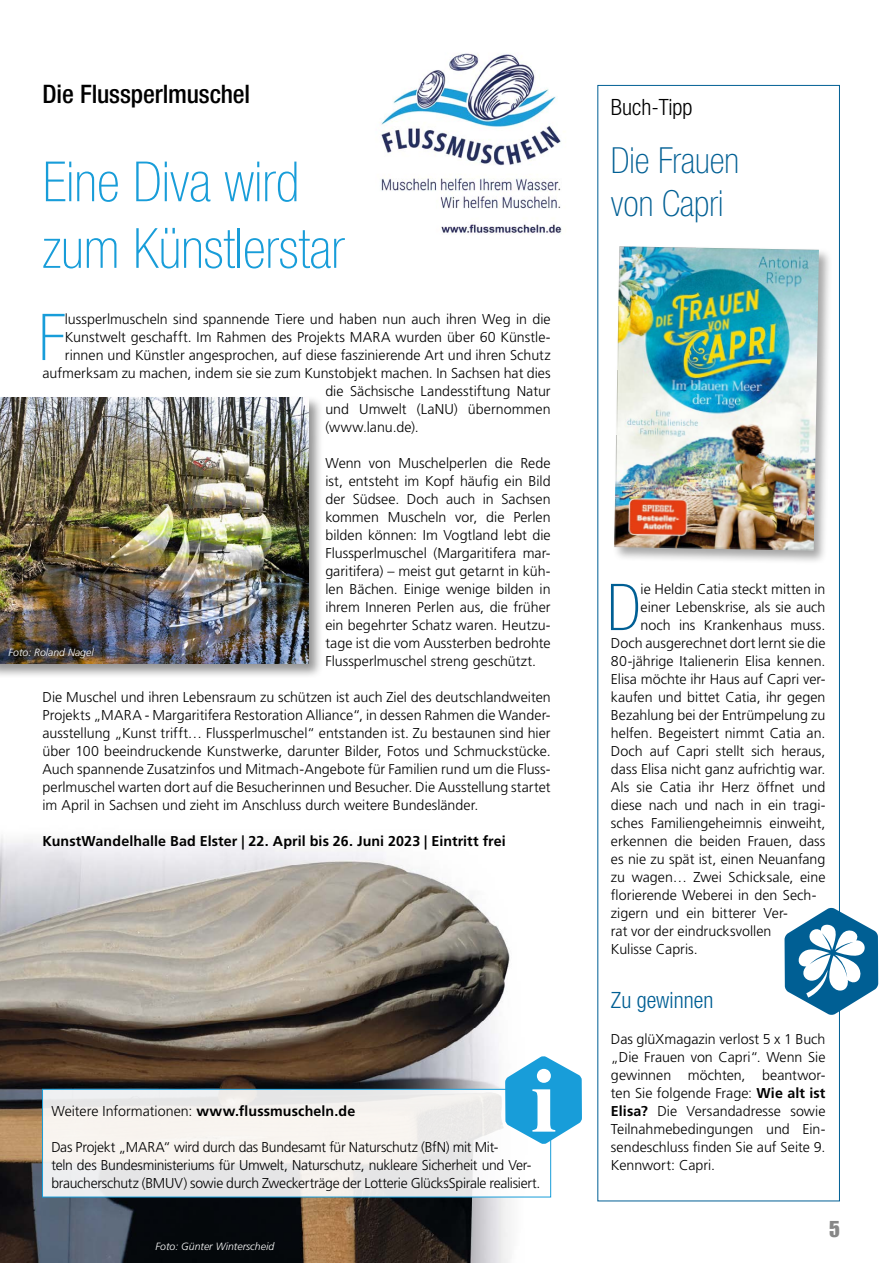
<style>
.page{position:relative;width:893px;height:1263px;background:#fff}
.page>*{position:absolute;margin:0;border:0;box-sizing:border-box;transform-origin:0 0}
.t1{font:100 condensed 64.65px "Helvetica Neue LT Std";color:#189dd9}
.t2{font:100 condensed 64.65px "Helvetica Neue LT Std";color:#005f94}
.t3{font:100 condensed 55.5px/66.6px "Helvetica Neue LT Std";color:#189dd9}
.t4{font:100 condensed 36px/43.2px "Helvetica Neue LT Std";color:#005f94}
.t5{font:500 condensed 25.5px "Helvetica Neue LT Std";letter-spacing:-.005em;color:#000}
.t6{font:300 condensed 22.5px "Helvetica Neue LT Std";color:#005f94}
.t7{font:300 condensed 22.5px "Helvetica Neue LT Std";color:#000}
.t8{font:22.5px "Impact LT Std";color:#878787}
.t9{font:300 14.25px/18px "Frutiger LT Std";color:#000;text-align:justify}
.t10{font:300 14.25px/18px "Frutiger LT Std";letter-spacing:-.02em;color:#000}
.t11{font:700 14.25px "Frutiger LT Std";letter-spacing:.01em;color:#000}
.t12{font:italic 300 10.5px "Frutiger LT Std";color:#fff}
.s1{font-weight:700}
</style>
<div class="page">
<img style="left:0;top:836px;width:552px;height:427px">
<div style="left:612px;top:244px;width:221px;height:320px;background:#000;opacity:.35"></div>
<img style="left:614px;top:246px;width:205px;height:305px">
<svg style="left:784px;top:907px;width:94px;height:108px"></svg>
<svg style="left:44px;top:1091px;width:505px;height:104px;fill:#f5f2ef"></svg>
<div style="left:42px;top:1089px;width:509px;height:108px;border:1px solid #189dd9"></div>
<img style="left:381px;top:53px;width:181px;height:181px">
<div style="left:0;top:395px;width:323px;height:283px;background:#000;opacity:.42"></div>
<img style="left:0;top:398px;width:308px;height:265px">
<svg style="left:505px;top:1056px;width:77px;height:88px"></svg>
<h3 class="t5" style="left:43px;top:79px;width:209px">Die Flussperlmuschel</h3>
<h2 class="t3" style="left:43px;top:148px;width:304px">Eine Diva wird zum Künstlerstar</h2>
<h1 class="t1" style="left:39px;top:301px;width:28px">F</h1>
<p class="t9" style="left:65px;top:310px;width:487px">lussperlmuscheln sind spannende Tiere und haben nun auch ihren Weg in die</p>
<p class="t9" style="left:65px;top:328px;width:487px">Kunstwelt geschafft. Im Rahmen des Projekts MARA wurden über 60 Künstle-</p>
<p class="t9" style="left:65px;top:346px;width:487px">rinnen und Künstler angesprochen, auf diese faszinierende Art und ihren Schutz</p>
<p class="t9" style="left:43px;top:364px;width:510px">aufmerksam zu machen, indem sie sie zum Kunstobjekt machen. In Sachsen hat dies</p>
<p class="t9" style="left:325px;top:382px;width:227px">die Sächsische Landesstiftung Natur</p>
<p class="t9" style="left:325px;top:400px;width:227px">und Umwelt (LaNU) übernommen</p>
<p class="t9" style="left:325px;top:418px;width:95px">(www.lanu.de).</p>
<p class="t9" style="left:325px;top:454px;width:227px">Wenn von Muschelperlen die Rede ist, entsteht im Kopf häufig ein Bild der Südsee. Doch auch in Sachsen kommen Muscheln vor, die Perlen bilden können: Im Vogtland lebt die Flussperlmuschel (Margaritifera mar&shy;garitifera) – meist gut getarnt in küh&shy;len Bächen. Einige wenige bilden in ihrem Inneren Perlen aus, die früher ein begehrter Schatz waren. Heutzu&shy;tage ist die vom Aussterben bedrohte Flussperlmuschel streng geschützt.</p>
<p class="t9" style="left:43px;top:688px;width:510px">Die Muschel und ihren Lebensraum zu schützen ist auch Ziel des deutschlandweiten Projekts „MARA - Margaritifera Restoration Alliance“, in dessen Rahmen die Wander&shy;ausstellung „Kunst trifft… Flussperlmuschel“ entstanden ist. Zu bestaunen sind hier über 100 beeindruckende Kunstwerke, darunter Bilder, Fotos und Schmuckstücke.<br>Auch spannende Zusatzinfos und Mitmach-Angebote für Familien rund um die Fluss&shy;perlmuschel warten dort auf die Besucherinnen und Besucher. Die Ausstellung startet im April in Sachsen und zieht im Anschluss durch weitere Bundesländer.</p>
<p class="t11" style="left:43px;top:833px;width:465px">KunstWandelhalle Bad Elster | 22. April bis 26. Juni 2023 | Eintritt frei</p>
<p class="t12" style="left:9px;top:646px;width:87px">Foto: Roland Nagel</p>
<p class="t9" style="left:51px;top:1102px;width:305px">Weitere Informationen: <span class="s1">www.flussmuscheln.de</span></p>
<p class="t10" style="left:51px;top:1138px;width:491px">Das Projekt „MARA“ wird durch das Bundesamt für Naturschutz (BfN) mit Mit-<br>teln des Bundesministeriums für Umwelt, Naturschutz, nukleare Sicherheit und Ver&shy;braucherschutz (BMUV) sowie durch Zweckerträge der Lotterie GlücksSpirale realisiert.</p>
<p class="t12" style="left:156px;top:1240px;width:120px">Foto: Günter Winterscheid</p>
<h3 class="t7" style="left:611px;top:94px;width:83px">Buch-Tipp</h3>
<h3 class="t4" style="left:611px;top:138px;width:130px">Die Frauen von Capri</h3>
<h1 class="t2" style="left:607px;top:571px;width:35px">D</h1>
<p class="t9" style="left:641px;top:580px;width:186px">ie Heldin Catia steckt mitten in</p>
<p class="t9" style="left:641px;top:598px;width:186px">einer Lebenskrise, als sie auch</p>
<p class="t9" style="left:641px;top:616px;width:186px">noch ins Krankenhaus muss.</p>
<p class="t9" style="left:611px;top:634px;width:216px">Doch ausgerechnet dort lernt sie die</p>
<p class="t9" style="left:611px;top:652px;width:216px">80-jährige Italienerin Elisa kennen.</p>
<p class="t9" style="left:611px;top:670px;width:216px">Elisa möchte ihr Haus auf Capri ver-</p>
<p class="t9" style="left:611px;top:688px;width:216px">kaufen und bittet Catia, ihr gegen</p>
<p class="t9" style="left:611px;top:706px;width:216px">Bezahlung bei der Entrümpelung zu</p>
<p class="t9" style="left:611px;top:724px;width:216px">helfen. Begeistert nimmt Catia an.</p>
<p class="t9" style="left:611px;top:742px;width:216px">Doch auf Capri stellt sich heraus,</p>
<p class="t9" style="left:611px;top:760px;width:216px">dass Elisa nicht ganz aufrichtig war.</p>
<p class="t9" style="left:611px;top:778px;width:216px">Als sie Catia ihr Herz öffnet und</p>
<p class="t9" style="left:611px;top:796px;width:216px">diese nach und nach in ein tragi-</p>
<p class="t9" style="left:611px;top:814px;width:216px">sches Familiengeheimnis einweiht,</p>
<p class="t9" style="left:611px;top:832px;width:216px">erkennen die beiden Frauen, dass</p>
<p class="t9" style="left:611px;top:850px;width:216px">es nie zu spät ist, einen Neuanfang</p>
<p class="t9" style="left:611px;top:868px;width:216px">zu wagen… Zwei Schicksale, eine</p>
<p class="t9" style="left:611px;top:886px;width:207px">florierende Weberei in den Sech-</p>
<p class="t9" style="left:611px;top:904px;width:178px">zigern und ein bitterer Ver-</p>
<p class="t9" style="left:611px;top:922px;width:162px">rat vor der eindrucksvollen</p>
<p class="t9" style="left:611px;top:940px;width:88px">Kulisse Capris.</p>
<h3 class="t6" style="left:611px;top:987px;width:104px">Zu gewinnen</h3>
<p class="t9" style="left:611px;top:1030px;width:216px">Das glüXmagazin verlost 5 x 1 Buch „Die Frauen von Capri“. Wenn Sie gewinnen möchten, beantwor&shy;ten Sie folgende Frage: <span class="s1">Wie alt ist Elisa?</span> Die Versandadresse sowie Teilnahmebedingungen und Ein&shy;sendeschluss finden Sie auf Seite 9.<br>Kennwort: Capri.</p>
<h3 class="t8" style="left:829px;top:1216px;width:12px">5</h3>
</div>
